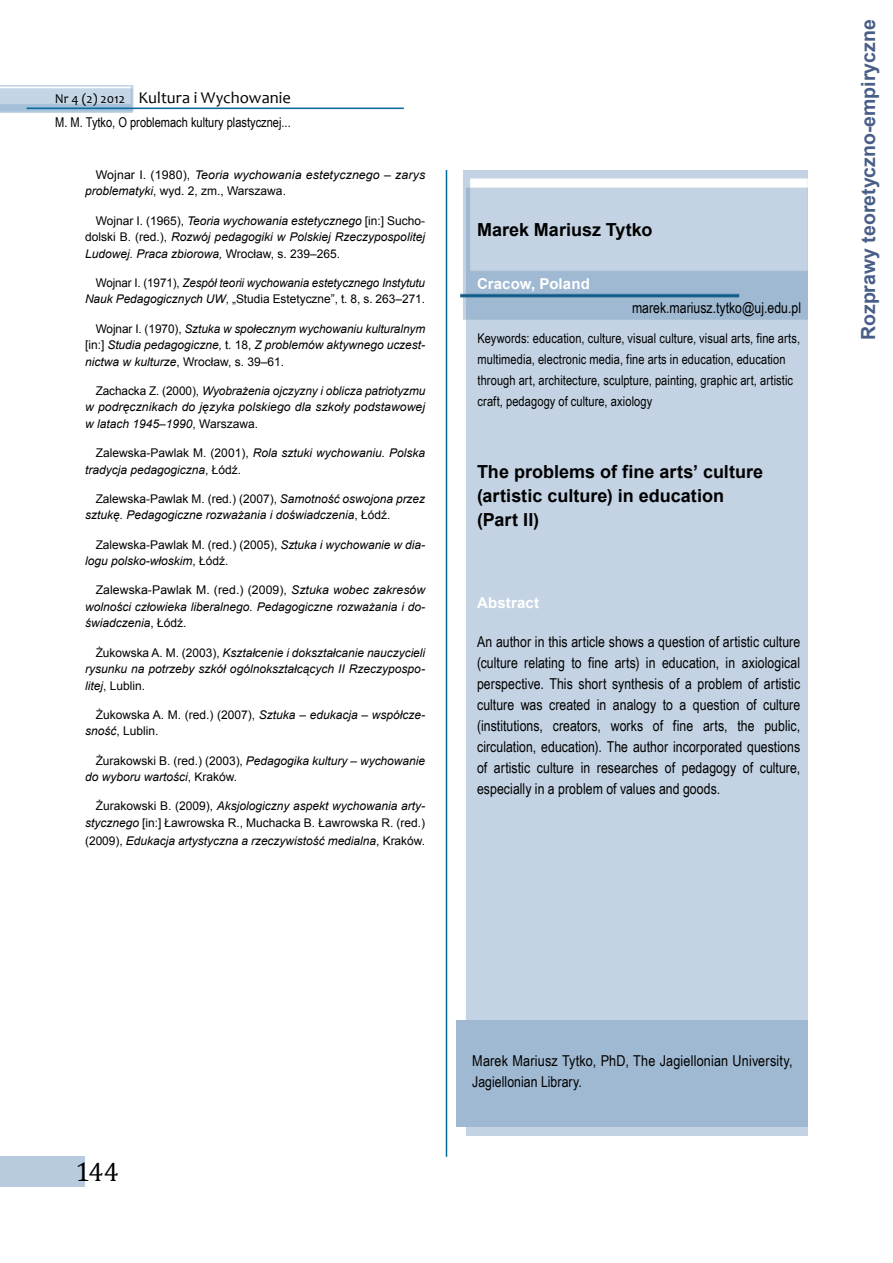
<style>
.page{position:relative;width:893px;height:1263px;background:#fff}
.page>*{position:absolute;margin:0;border:0;box-sizing:border-box;transform-origin:0 0}
.t1{font:27px "Cambria";color:#000}
.t2{font:700 19.5px "Arial";color:#485e88}
.t3{font:700 18px/24px "Arial";color:#000}
.t4{font:16.5px "Candara";letter-spacing:.005em;color:#000}
.t5{font:15px/21px "Arial Narrow";letter-spacing:.005em;color:#000;text-align:justify}
.t6{font:700 15px "Arial";letter-spacing:.01em;color:#fff}
.t7{font:13.5px/21px "Arial Narrow";letter-spacing:.005em;color:#000}
.t8{font:13.5px "Candara";color:#000}
.t9{font:italic 12px/16.5px "Arial";color:#000}
.t10{font:12px/16.5px "Arial";color:#000}
.s1{font-style:normal}
.s2{font-style:italic}
</style>
<div class="page">
<img style="left:0;top:85px;width:403px;height:27px">
<hr style="left:446px;top:170px;width:1px;height:987px;background:#006b9b">
<img style="left:461px;top:170px;width:347px;height:965px">
<div style="left:457px;top:1020px;width:351px;height:107px;background:#9fb9d2"></div>
<p class="t8" style="left:55px;top:90px;width:72px">Nr 4 (2) 2012</p>
<h3 class="t4" style="left:139px;top:87px;width:154px">Kultura i Wychowanie</h3>
<p class="t7" style="left:55px;top:111px;width:237px">M. M. Tytko, O problemach kultury plastycznej...</p>
<p class="t9" style="left:85px;top:167px;width:342px;text-indent:11px"><span class="s1">Wojnar I. (1980),</span> Teoria wychowania estetycznego <span class="s1">–</span> zarys problematyki<span class="s1">, wyd. 2, zm., Warszawa.</span></p>
<p class="t9" style="left:85px;top:212px;width:342px;text-align:justify;text-indent:11px"><span class="s1">Wojnar I. (1965),</span> Teoria wychowania estetycznego <span class="s1">[in:] Sucho&shy;dolski B. (red.),</span> Rozwój pedagogiki w Polskiej Rzeczypospolitej Ludowej. Praca zbiorowa, <span class="s1">Wrocław, s. 239–265.</span></p>
<p class="t9" style="left:85px;top:275px;width:342px;text-align:right"><span class="s1">Wojnar I. (1971),</span> Zespół teorii wychowania estetycznego Instytutu<br>Nauk Pedagogicznych UW<span class="s1">, „Studia Estetyczne”, t. 8, s. 263–271.</span></p>
<p class="t9" style="left:85px;top:320px;width:342px;text-align:justify;text-indent:11px"><span class="s1">Wojnar I. (1970),</span> Sztuka w społecznym wychowaniu kulturalnym <span class="s1">[in:]</span> Studia pedagogiczne, <span class="s1">t</span>. <span class="s1">18,</span> Z problemów aktywnego uczest&shy;nictwa w kulturze<span class="s1">, Wrocław, s. 39–61.</span></p>
<p class="t9" style="left:85px;top:383px;width:342px;text-align:justify;text-indent:11px"><span class="s1">Zachacka Z. (2000),</span> Wyobrażenia ojczyzny i oblicza patriotyzmu w podręcznikach do języka polskiego dla szkoły podstawowej w latach 1945<span class="s1">–</span>1990<span class="s1">, Warszawa.</span></p>
<p class="t9" style="left:85px;top:445px;width:342px;text-indent:11px"><span class="s1">Zalewska-Pawlak M. (2001),</span> Rola sztuki wychowaniu. Polska tradycja pedagogiczna<span class="s1">, Łódź.</span></p>
<p class="t9" style="left:85px;top:491px;width:342px;text-indent:11px"><span class="s1">Zalewska-Pawlak M. (red.) (2007),</span> Samotność oswojona przez sztukę. Pedagogiczne rozważania i doświadczenia<span class="s1">, Łódź.</span></p>
<p class="t9" style="left:85px;top:536px;width:342px;text-indent:11px"><span class="s1">Zalewska-Pawlak M. (red.) (2005),</span> Sztuka i wychowanie w dia&shy;logu polsko-włoskim<span class="s1">, Łódź.</span></p>
<p class="t9" style="left:85px;top:582px;width:342px;text-align:justify;text-indent:11px"><span class="s1">Zalewska-Pawlak M. (red.) (2009),</span> Sztuka wobec zakresów wolności człowieka liberalnego. Pedagogiczne rozważania i do&shy;świadczenia<span class="s1">, Łódź.</span></p>
<p class="t9" style="left:85px;top:644px;width:342px;text-align:justify;text-indent:11px"><span class="s1">Żukowska A. M. (2003),</span> Kształcenie i dokształcanie nauczycieli rysunku na potrzeby szkół ogólnokształcących II Rzeczypospo&shy;litej<span class="s1">, Lublin.</span></p>
<p class="t10" style="left:85px;top:707px;width:342px;text-indent:11px">Żukowska A. M. (red.) (2007), <span class="s2">Sztuka</span> – <span class="s2">edukacja</span> – <span class="s2">współcze&shy;sność</span>, Lublin.</p>
<p class="t9" style="left:85px;top:752px;width:342px;text-indent:11px"><span class="s1">Żurakowski B. (red.) (2003),</span> Pedagogika kultury <span class="s1">–</span> wychowanie do wyboru wartości<span class="s1">, Kraków.</span></p>
<p class="t10" style="left:85px;top:798px;width:342px;text-align:right">Żurakowski B. (2009), <span class="s2">Aksjologiczny aspekt wychowania arty&shy;stycznego</span> [in:] Ławrowska R., Muchacka B. Ławrowska R. (red.)</p>
<p class="t9" style="left:85px;top:833px;width:342px"><span class="s1">(2009),</span> Edukacja artystyczna a rzeczywistość medialna<span class="s1">, Kraków.</span></p>
<h3 class="t3" style="left:477px;top:218px;width:177px">Marek Mariusz Tytko</h3>
<p class="t6" style="left:477px;top:274px;width:114px">Cracow, Poland</p>
<p class="t5" style="left:632px;top:297px;width:171px">marek.mariusz.tytko@uj.edu.pl</p>
<p class="t7" style="left:477px;top:327px;width:324px">Keywords: education, culture, visual culture, visual arts, fine arts, multimedia, electronic media, fine arts in education, education through art, architecture, sculpture, painting, graphic art, artistic craft, pedagogy of culture, axiology</p>
<h3 class="t3" style="left:477px;top:460px;width:287px">The problems of fine arts’ culture (artistic culture) in education (Part II)</h3>
<p class="t6" style="left:477px;top:592px;width:64px">Abstract</p>
<p class="t5" style="left:477px;top:630px;width:325px">An author in this article shows a question of artistic culture (culture relating to fine arts) in education, in axiological perspective. This short synthesis of a problem of artistic culture was created in analogy to a question of culture (institutions, creators, works of fine arts, the public, circulation, education). The author incorporated questions of artistic culture in researches of pedagogy of culture, especially in a problem of values and goods.</p>
<h2 class="t2" style="left:856px;top:340px;width:322px;rotate:-90deg">Rozprawy teoretyczno-empiryczne</h2>
<h1 class="t1" style="left:75px;top:1156px;width:45px">144</h1>
<p class="t5" style="left:472px;top:1050px;width:322px">Marek Mariusz Tytko, PhD, The Jagiellonian University,<br>Jagiellonian Library.</p>
</div>
